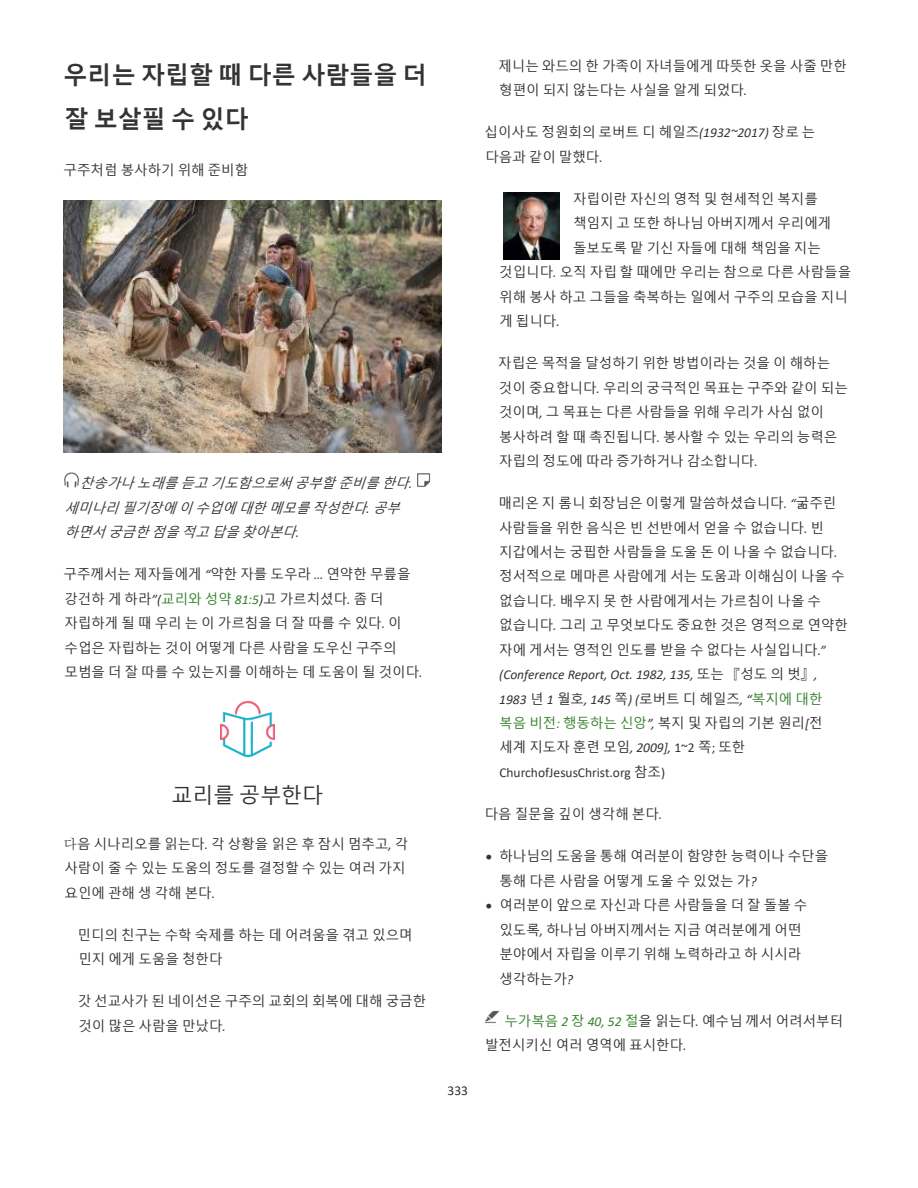
<style>
.page{position:relative;width:918px;height:1188px;background:#fff}
.page>*{position:absolute;margin:0;border:0;box-sizing:border-box;transform-origin:0 0}
.t1{font:700 24px/43.5px "Malgun Gothic";color:#333}
.t2{font:21px "Malgun Gothic";color:#333}
.t3{font:13.5px/24.5px "Malgun Gothic";color:#333}
.t4{font:italic 13.5px/24.5px "Malgun Gothic";color:#333}
.t5{font:13.5px "Calibri";color:#333}
.s1{font-family:"Calibri"}
.s2{font-family:"Calibri";font-style:italic}
.s3{color:#33802a}
.s4{font-family:"Calibri";font-style:italic;color:#33802a}
.s5{font-family:"Batang"}
.s6{font-family:"MS Mincho"}
</style>
<div class="page">
<img style="left:64px;top:200px;width:378px;height:252px">
<img style="left:64px;top:472px;width:15px;height:16px">
<img style="left:417px;top:473px;width:13px;height:14px">
<img style="left:221px;top:702px;width:54px;height:55px">
<img style="left:484px;top:1010px;width:16px;height:14px">
<img style="left:503px;top:192px;width:56px;height:67px">
<h1 class="t1" style="left:64px;top:54px;width:365px">우리는 자립할 때 다른 사람들을 더 잘 보살필 수 있다</h1>
<p class="t3" style="left:64px;top:158px;width:186px">구주처럼 봉사하기 위해 준비함</p>
<p class="t4" style="left:64px;top:471px;width:351px;text-indent:15px">찬송가나 노래를 듣고 기도함으로써 공부할 준비를 한다<span class="s1">. </span>세미나리 필기장에 이 수업에 대한 메모를 작성한다<span class="s1">.</span> 공부 하면서 궁금한 점을 적고 답을 찾아본다<span class="s1">.</span></p>
<p class="t3" style="left:64px;top:562px;width:361px">구주께서는 제자들에게 <span class="s2">“</span>약한 자를 도우라 <span class="s2">…</span> 연약한 무릎을 강건하 게 하라<span class="s2">”(</span><span class="s3">교리와 성약</span> <span class="s4">81:5</span><span class="s2">)</span>고 가르치셨다<span class="s2">.</span> 좀 더 자립하게될때우리는이가르침을더잘따를수있다<span class="s2">.</span> 이 수업은 자립하는 것이 어떻게 다른 사람을 도우신 구주의 모범을 더 잘 따를 수 있는지를 이해하는 데 도움이 될 것이다<span class="s2">.</span></p>
<h2 class="t2" style="left:172px;top:783px;width:153px">교리를 공부한다</h2>
<p class="t3" style="left:64px;top:832px;width:346px"><span class="s5">다</span>음 시나리오를 읽는다<span class="s2">.</span> 각 상황을 읽은 후 잠시 멈추고<span class="s2">,</span> 각 사람이 줄 수 있는 도움의 정도를 결정할 수 있는 여러 가지 요인에 관해 생 각해 본다<span class="s2">.</span></p>
<p class="t3" style="left:78px;top:923px;width:337px">민디의 친구는 수학 숙제를 하는 데 어려움을 겪고 있으며 민지 에게 도움을 청한다</p>
<p class="t3" style="left:78px;top:990px;width:350px">갓 선교사가 된 네이선은 구주의 교회의 회복에 대해 궁금한 것이 많은 사람을 만났다<span class="s2">.</span></p>
<p class="t5" style="left:448px;top:1081px;width:22px">333</p>
<p class="t3" style="left:498px;top:54px;width:350px">제니는 와드의 한 가족이 자녀들에게 따뜻한 옷을 사줄 만한 형편이 되지 않는다는 사실을 알게 되었다<span class="s2">.</span></p>
<p class="t3" style="left:485px;top:120px;width:332px">십이사도 정원회의 로버트 디 헤일즈<span class="s2">(1932~2017)</span> 장로 는 다음과 같이 말했다<span class="s2">.</span></p>
<p class="t3" style="left:573px;top:187px;width:246px">자립이란 자신의 영적 및 현세적인 복지를</p>
<p class="t3" style="left:573px;top:212px;width:260px">책임지 고 또한 하나님 아버지께서 우리에게</p>
<p class="t3" style="left:573px;top:236px;width:249px">돌보도록 맡 기신 자들에 대해 책임을 지는</p>
<p class="t3" style="left:499px;top:260px;width:353px">것입니다<span class="s2">.</span> 오직 자립 할 때에만 우리는 참으로 다른 사람들을</p>
<p class="t3" style="left:499px;top:285px;width:350px">위해 봉사 하고 그들을 축복하는 일에서 구주의 모습을 지니</p>
<p class="t3" style="left:499px;top:309px;width:62px">게 됩니다<span class="s2">.</span></p>
<p class="t3" style="left:498px;top:352px;width:351px">자립은 목적을 달성하기 위한 방법이라는 것을 이 해하는 것이 중요합니다<span class="s2">.</span> 우리의 궁극적인 목표는 구주와 같이 되는 것이며<span class="s2">,</span> 그 목표는 다른 사람들을 위해 우리가 사심 없이 봉사하려 할 때 촉진됩니다<span class="s2">.</span> 봉사할 수 있는 우리의 능력은 자립의 정도에 따라 증가하거나 감소합니다<span class="s2">.</span></p>
<p class="t3" style="left:498px;top:491px;width:351px">매리온 지 롬니 회장님은 이렇게 말씀하셨습니다<span class="s2">. “</span>굶주린 사람들을 위한 음식은 빈 선반에서 얻을 수 없습니다<span class="s2">.</span> 빈 지갑에서는 궁핍한 사람들을 도울 돈 이 나올 수 없습니다<span class="s2">. </span>정서적으로 메마른 사람에게 서는 도움과 이해심이 나올 수 없습니다<span class="s2">.</span> 배우지 못 한 사람에게서는 가르침이 나올 수 없습니다<span class="s2">.</span> 그리 고 무엇보다도 중요한 것은 영적으로 연약한 자에 게서는 영적인 인도를 받을 수 없다는 사실입니다<span class="s2">.” (Conference Report, Oct. 1982, 135,</span> 또는 <span class="s6">『</span>성도 의 벗<span class="s6">』</span><span class="s2">,<br>1983</span> 년 <span class="s2">1</span> 월호<span class="s2">, 145</span> 쪽<span class="s2">) (</span>로버트 디 헤일즈<span class="s2">, “</span><span class="s3">복지에 대한 복음 비전</span><span class="s4">:</span> <span class="s3">행동하는 신앙</span><span class="s2">”,</span> 복지 및 자립의 기본 원리<span class="s2">[</span>전 세계 지도자 훈련 모임<span class="s2">, 2009],</span> <span class="s1">1~2</span> 쪽<span class="s1">;</span> 또한<br><span class="s1">ChurchofJesusChrist.org</span> 참조<span class="s1">)</span></p>
<p class="t3" style="left:485px;top:802px;width:179px">다음 질문을 깊이 생각해 본다<span class="s2">.</span></p>
<p class="t3" style="left:499px;top:845px;width:330px;text-indent:-14px">• 하나님의 도움을 통해 여러분이 함양한 능력이나 수단을 통해 다른 사람을 어떻게 도울 수 있었는 가<span class="s2">?</span></p>
<p class="t3" style="left:499px;top:893px;width:309px;text-indent:-14px">• 여러분이 앞으로 자신과 다른 사람들을 더 잘 돌볼 수 있도록<span class="s2">,</span> 하나님 아버지께서는 지금 여러분에게 어떤 분야에서 자립을 이루기 위해 노력하라고 하 시시라 생각하는가<span class="s2">?</span></p>
<p class="t3" style="left:485px;top:1009px;width:360px;text-indent:19px"><span class="s3">누가복음</span> <span class="s4">2</span> <span class="s3">장</span> <span class="s4">40, 52</span> <span class="s3">절</span>을 읽는다<span class="s2">.</span> 예수님 께서 어려서부터 발전시키신 여러 영역에 표시한다<span class="s2">.</span></p>
</div>
